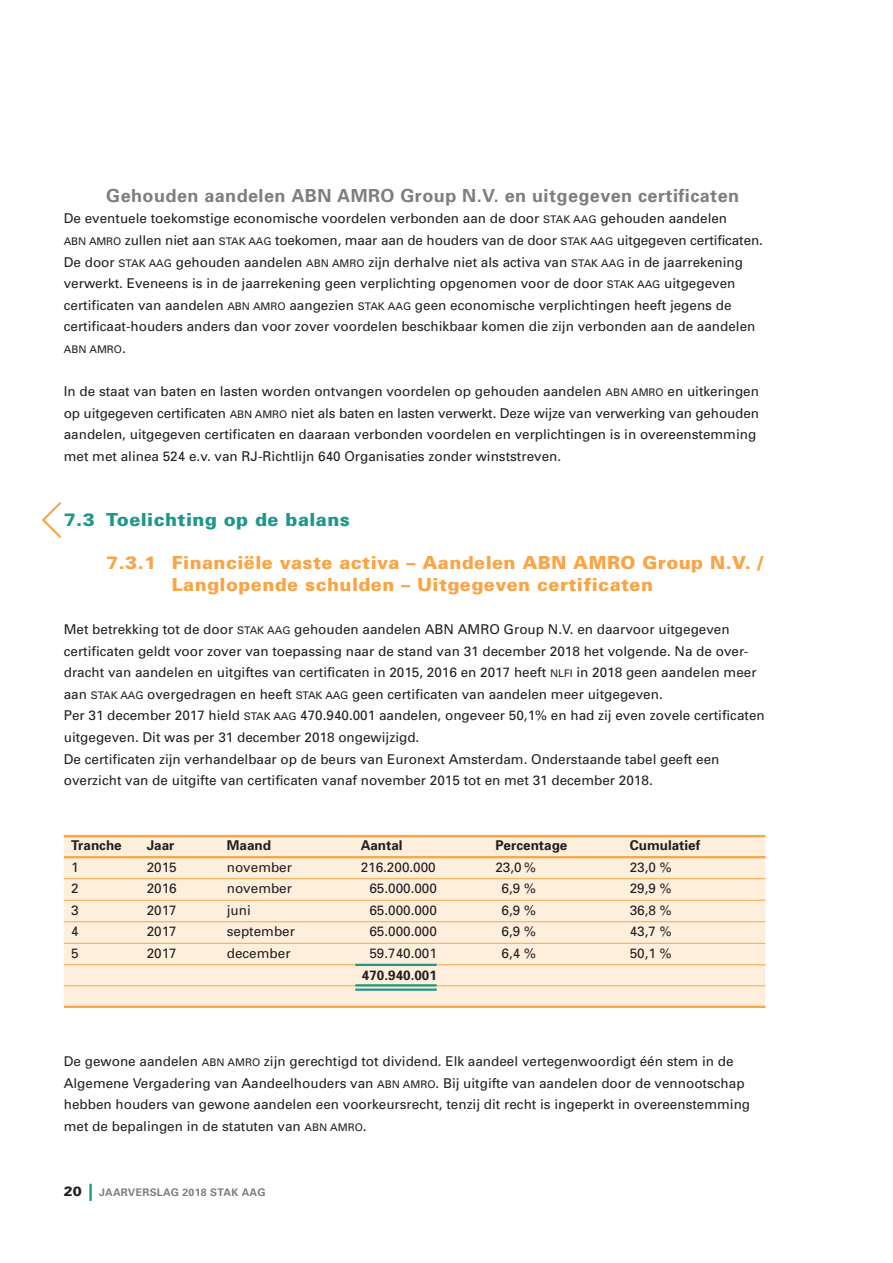
<style>
.page{position:relative;width:893px;height:1263px;background:#fff}
.page>*{position:absolute;margin:0;border:0;box-sizing:border-box;transform-origin:0 0}
.t1{font:900 18px/21.6px "Univers";letter-spacing:.025em;color:#f9a445}
.t2{font:700 18px "Univers";letter-spacing:.025em;color:#7c7f80}
.t3{font:900 18px "Univers";letter-spacing:.025em;color:#1f978a}
.t4{font:13.5px/21.6px "Univers";color:#231f20}
.t5{font:700 13.5px "Univers";color:#231f20}
.t6{font:900 13.5px "Univers";color:#231f20}
.t7{font:700 10.5px "Univers";letter-spacing:.025em;color:#7c7f80}
.t8{font:10.5px "Univers";color:#231f20}
.s1{font-size:10.5px}
.s2{font-size:13.5px}
</style>
<div class="page">
<div style="left:64px;top:834px;width:701px;height:173px;background:#feefdd"></div>
<hr style="left:64px;top:856px;width:701px;height:2px;background:#f9a445">
<hr style="left:64px;top:835px;width:701px;height:2px;background:#f9a445">
<hr style="left:64px;top:878px;width:701px;height:1px;background:#f9a445">
<hr style="left:64px;top:900px;width:701px;height:1px;background:#f9a445">
<hr style="left:64px;top:921px;width:701px;height:1px;background:#f9a445">
<hr style="left:64px;top:943px;width:701px;height:1px;background:#f9a445">
<hr style="left:64px;top:964px;width:701px;height:1px;background:#f9a445">
<hr style="left:64px;top:985px;width:701px;height:1px;background:#f9a445">
<hr style="left:64px;top:1006px;width:701px;height:2px;background:#f9a445">
<svg style="left:90px;top:1184px;width:1px;height:17px"></svg>
<svg style="left:42px;top:502px;width:19px;height:36px"></svg>
<hr style="left:355px;top:984px;width:82px;height:2px;background:#1f978a">
<hr style="left:355px;top:988px;width:82px;height:3px;background:#1f978a">
<hr style="left:355px;top:964px;width:82px;height:2px;background:#1f978a">
<h1 class="t2" style="left:106px;top:189px;width:634px">Gehouden aandelen ABN AMRO Group N.V. en uitgegeven certificaten</h1>
<p class="t4" style="left:64px;top:208px;width:701px">De eventuele toekomstige economische voordelen verbonden aan de door <span class="s1">STAK AAG</span> gehouden aandelen<br><span class="s1">ABN AMRO</span> zullen niet aan <span class="s1">STAK AAG</span> toekomen, maar aan de houders van de door <span class="s1">STAK AAG</span> uitgegeven certificaten.<br>De door <span class="s1">STAK AAG</span> gehouden aandelen <span class="s1">ABN AMRO</span> zijn derhalve niet als activa van <span class="s1">STAK AAG</span> in de jaarrekening verwerkt. Eveneens is in de jaarrekening geen verplichting opgenomen voor de door <span class="s1">STAK AAG</span> uitgegeven certificaten van aandelen <span class="s1">ABN AMRO</span> aangezien <span class="s1">STAK AAG</span> geen economische verplichtingen heeft jegens de certificaat-houders anders dan voor zover voordelen beschikbaar komen die zijn verbonden aan de aandelen</p>
<p class="t8" style="left:64px;top:343px;width:64px">ABN AMRO<span class="s2">.</span></p>
<p class="t4" style="left:64px;top:380px;width:697px">In de staat van baten en lasten worden ontvangen voordelen op gehouden aandelen <span class="s1">ABN AMRO</span> en uitkeringen op uitgegeven certificaten <span class="s1">ABN AMRO</span> niet als baten en lasten verwerkt. Deze wijze van verwerking van gehouden aandelen, uitgegeven certificaten en daaraan verbonden voordelen en verplichtingen is in overeenstemming met met alinea 524 e.v. van RJ-Richtlijn 640 Organisaties zonder winststreven.</p>
<h1 class="t3" style="left:64px;top:513px;width:288px">7.3 Toelichting op de balans</h1>
<h1 class="t1" style="left:172px;top:553px;width:592px;text-indent:-65px">7.3.1 Financiële vaste activa – Aandelen ABN AMRO Group N.V. /<br>Langlopende schulden – Uitgegeven certificaten</h1>
<p class="t4" style="left:64px;top:618px;width:702px">Met betrekking tot de door <span class="s1">STAK AAG</span> gehouden aandelen ABN AMRO Group N.V. en daarvoor uitgegeven certificaten geldt voor zover van toepassing naar de stand van 31 december 2018 het volgende. Na de over&shy;dracht van aandelen en uitgiftes van certificaten in 2015, 2016 en 2017 heeft <span class="s1">NLFI</span> in 2018 geen aandelen meer aan <span class="s1">STAK AAG</span> overgedragen en heeft <span class="s1">STAK AAG</span> geen certificaten van aandelen meer uitgegeven.<br>Per 31 december 2017 hield <span class="s1">STAK AAG</span> 470.940.001 aandelen, ongeveer 50,1% en had zij even zovele certificaten uitgegeven. Dit was per 31 december 2018 ongewijzigd.<br>De certificaten zijn verhandelbaar op de beurs van Euronext Amsterdam. Onderstaande tabel geeft een overzicht van de uitgifte van certificaten vanaf november 2015 tot en met 31 december 2018.</p>
<p class="t5" style="left:71px;top:840px;width:52px">Tranche</p>
<p class="t5" style="left:147px;top:840px;width:29px">Jaar</p>
<p class="t5" style="left:227px;top:840px;width:46px">Maand</p>
<p class="t5" style="left:361px;top:840px;width:44px">Aantal</p>
<p class="t5" style="left:495px;top:840px;width:74px">Percentage</p>
<p class="t5" style="left:630px;top:840px;width:72px">Cumulatief</p>
<p class="t4" style="left:71px;top:856px;width:9px">1</p>
<p class="t4" style="left:147px;top:856px;width:32px">2015</p>
<p class="t4" style="left:227px;top:856px;width:67px">november</p>
<p class="t4" style="left:361px;top:856px;width:77px">216.200.000</p>
<p class="t4" style="left:495px;top:856px;width:42px">23,0 %</p>
<p class="t4" style="left:630px;top:856px;width:44px">23,0 %</p>
<p class="t4" style="left:71px;top:877px;width:9px">2</p>
<p class="t4" style="left:147px;top:877px;width:32px">2016</p>
<p class="t4" style="left:227px;top:877px;width:67px">november</p>
<p class="t4" style="left:369px;top:877px;width:69px">65.000.000</p>
<p class="t4" style="left:502px;top:877px;width:36px">6,9 %</p>
<p class="t4" style="left:630px;top:877px;width:44px">29,9 %</p>
<p class="t4" style="left:71px;top:899px;width:9px">3</p>
<p class="t4" style="left:147px;top:899px;width:32px">2017</p>
<p class="t4" style="left:227px;top:899px;width:26px">juni</p>
<p class="t4" style="left:369px;top:899px;width:69px">65.000.000</p>
<p class="t4" style="left:502px;top:899px;width:36px">6,9 %</p>
<p class="t4" style="left:630px;top:899px;width:44px">36,8 %</p>
<p class="t4" style="left:71px;top:920px;width:9px">4</p>
<p class="t4" style="left:147px;top:920px;width:32px">2017</p>
<p class="t4" style="left:227px;top:920px;width:70px">september</p>
<p class="t4" style="left:369px;top:920px;width:69px">65.000.000</p>
<p class="t4" style="left:502px;top:920px;width:36px">6,9 %</p>
<p class="t4" style="left:630px;top:920px;width:44px">43,7 %</p>
<p class="t4" style="left:71px;top:942px;width:9px">5</p>
<p class="t4" style="left:147px;top:942px;width:32px">2017</p>
<p class="t4" style="left:227px;top:942px;width:65px">december</p>
<p class="t4" style="left:369px;top:942px;width:69px">59.740.001</p>
<p class="t4" style="left:502px;top:942px;width:36px">6,4 %</p>
<p class="t4" style="left:630px;top:942px;width:44px">50,1 %</p>
<p class="t5" style="left:362px;top:970px;width:77px">470.940.001</p>
<p class="t4" style="left:64px;top:1050px;width:688px">De gewone aandelen <span class="s1">ABN AMRO</span> zijn gerechtigd tot dividend. Elk aandeel vertegenwoordigt één stem in de Algemene Vergadering van Aandeelhouders van <span class="s1">ABN AMRO</span>. Bij uitgifte van aandelen door de vennootschap hebben houders van gewone aandelen een voorkeursrecht, tenzij dit recht is ingeperkt in overeenstemming met de bepalingen in de statuten van <span class="s1">ABN AMRO</span>.</p>
<p class="t6" style="left:64px;top:1186px;width:20px">20</p>
<p class="t7" style="left:99px;top:1188px;width:168px">JAARVERSLAG 2018 STAK AAG</p>
</div>
